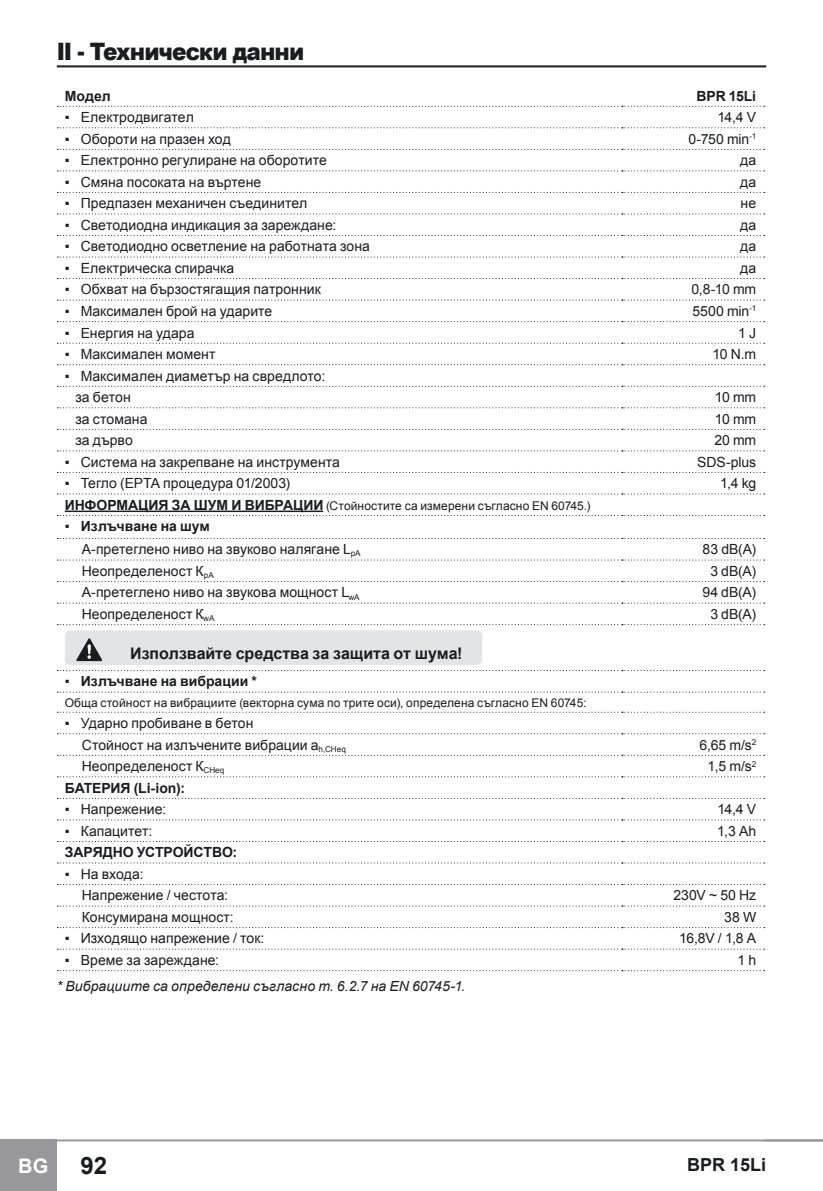
<style>
.page{position:relative;width:823px;height:1191px;background:#fff}
.page>*{position:absolute;margin:0;border:0;box-sizing:border-box;transform-origin:0 0}
.t1{font:900 24px "Arial";letter-spacing:-.04em;color:#1b1c20;scale:.9 1}
.t2{font:700 24px "Arial";color:#1b1c20}
.t3{font:700 20px "Arial";color:#fff}
.t4{font:700 18px "Arial";color:#1b1c20}
.t5{font:700 16px "Arial";letter-spacing:-.005em;color:#1b1c20}
.t6{font:14px/21.6px "Arial";letter-spacing:.005em;color:#1b1c20}
.t7{font:700 14px "Arial";letter-spacing:-.005em;color:#1b1c20}
.t8{font:italic 14px "Arial";letter-spacing:.005em;color:#1b1c20}
.t9{font:12px "Arial";letter-spacing:.01em;color:#1b1c20}
.s1{font-weight:700;font-size:14px}
.s2{font-weight:700}
.s3{font-weight:400}
</style>
<div class="page">
<div style="left:0;top:1139px;width:57px;height:52px;background:#98989c"></div>
<hr style="left:43px;top:1139px;width:779px;height:2px;background:#98989c">
<hr style="left:57px;top:65px;width:708px;height:2px;background:#1b1c20">
<svg style="left:57px;top:106px;width:707px;height:1px"></svg>
<svg style="left:57px;top:127px;width:707px;height:1px"></svg>
<svg style="left:57px;top:149px;width:707px;height:1px"></svg>
<svg style="left:57px;top:170px;width:707px;height:1px"></svg>
<svg style="left:57px;top:192px;width:707px;height:1px"></svg>
<svg style="left:57px;top:213px;width:707px;height:1px"></svg>
<svg style="left:57px;top:235px;width:707px;height:1px"></svg>
<svg style="left:57px;top:256px;width:707px;height:1px"></svg>
<svg style="left:57px;top:278px;width:707px;height:1px"></svg>
<svg style="left:57px;top:300px;width:707px;height:1px"></svg>
<svg style="left:57px;top:321px;width:707px;height:1px"></svg>
<svg style="left:57px;top:343px;width:707px;height:1px"></svg>
<svg style="left:57px;top:364px;width:707px;height:1px"></svg>
<svg style="left:57px;top:386px;width:707px;height:1px"></svg>
<svg style="left:57px;top:407px;width:707px;height:1px"></svg>
<svg style="left:57px;top:429px;width:707px;height:1px"></svg>
<svg style="left:57px;top:450px;width:707px;height:1px"></svg>
<svg style="left:57px;top:472px;width:707px;height:1px"></svg>
<svg style="left:57px;top:493px;width:707px;height:1px"></svg>
<svg style="left:57px;top:515px;width:707px;height:1px"></svg>
<svg style="left:57px;top:538px;width:707px;height:1px"></svg>
<svg style="left:57px;top:559px;width:707px;height:1px"></svg>
<svg style="left:57px;top:581px;width:707px;height:1px"></svg>
<svg style="left:57px;top:602px;width:707px;height:1px"></svg>
<svg style="left:57px;top:624px;width:707px;height:1px"></svg>
<svg style="left:57px;top:670px;width:707px;height:1px"></svg>
<svg style="left:57px;top:691px;width:707px;height:1px"></svg>
<svg style="left:57px;top:711px;width:707px;height:1px"></svg>
<svg style="left:57px;top:733px;width:707px;height:1px"></svg>
<svg style="left:57px;top:755px;width:707px;height:1px"></svg>
<svg style="left:57px;top:776px;width:707px;height:1px"></svg>
<svg style="left:57px;top:798px;width:707px;height:1px"></svg>
<svg style="left:57px;top:819px;width:707px;height:1px"></svg>
<svg style="left:57px;top:841px;width:707px;height:1px"></svg>
<svg style="left:57px;top:862px;width:707px;height:1px"></svg>
<svg style="left:57px;top:884px;width:707px;height:1px"></svg>
<svg style="left:57px;top:905px;width:707px;height:1px"></svg>
<svg style="left:57px;top:927px;width:707px;height:1px"></svg>
<svg style="left:57px;top:948px;width:707px;height:1px"></svg>
<svg style="left:57px;top:970px;width:707px;height:1px"></svg>
<hr style="left:65px;top:510px;width:258px;height:2px;background:#1b1c20">
<div style="left:65px;top:630px;width:417px;height:35px;background:#e3e4e6;border-radius:6px"></div>
<svg style="left:76px;top:638px;width:26px;height:23px"></svg>
<p class="t1" style="left:57px;top:34px;width:276px">II - Технически данни</p>
<p class="t7" style="left:65px;top:86px;width:47px">Модел</p>
<p class="t7" style="left:696px;top:86px;width:61px">BPR 15Li</p>
<p class="t6" style="left:65px;top:107px;width:131px">▪ Електродвигател</p>
<p class="t6" style="left:717px;top:107px;width:40px">14,4 V</p>
<p class="t6" style="left:65px;top:128px;width:167px">▪ Обороти на празен ход</p>
<p class="t6" style="left:688px;top:128px;width:69px">0-750 min<sup>-1</sup></p>
<p class="t6" style="left:65px;top:150px;width:263px">▪ Електронно рeгулиране на оборотите</p>
<p class="t6" style="left:739px;top:150px;width:18px">да</p>
<p class="t6" style="left:65px;top:171px;width:198px">▪ Смяна посоката на въртене</p>
<p class="t6" style="left:739px;top:171px;width:18px">да</p>
<p class="t6" style="left:65px;top:193px;width:244px">▪ Предпазен механичен съединител</p>
<p class="t6" style="left:740px;top:193px;width:17px">не</p>
<p class="t6" style="left:65px;top:214px;width:273px">▪ Светодиодна индикация за зареждане:</p>
<p class="t6" style="left:739px;top:214px;width:18px">да</p>
<p class="t6" style="left:65px;top:236px;width:306px">▪ Светодиодно осветление на работната зона</p>
<p class="t6" style="left:739px;top:236px;width:18px">да</p>
<p class="t6" style="left:65px;top:257px;width:171px">▪ Електрическа спирачка</p>
<p class="t6" style="left:739px;top:257px;width:18px">да</p>
<p class="t6" style="left:65px;top:279px;width:257px">▪ Обхват на бързостягащия патронник</p>
<p class="t6" style="left:691px;top:279px;width:66px">0,8-10 mm</p>
<p class="t6" style="left:65px;top:300px;width:209px">▪ Максимален брой на ударите</p>
<p class="t6" style="left:692px;top:300px;width:65px">5500 min<sup>-1</sup></p>
<p class="t6" style="left:65px;top:322px;width:131px">▪ Енергия на удара</p>
<p class="t6" style="left:737px;top:322px;width:19px">1 J</p>
<p class="t6" style="left:65px;top:343px;width:152px">▪ Максимален момент</p>
<p class="t6" style="left:712px;top:343px;width:45px">10 N.m</p>
<p class="t6" style="left:75px;top:365px;width:251px;text-indent:-11px">▪ Максимален диаметър на свредлото: за бетон</p>
<p class="t6" style="left:714px;top:386px;width:43px">10 mm</p>
<p class="t6" style="left:75px;top:408px;width:73px">за стомана</p>
<p class="t6" style="left:714px;top:408px;width:43px">10 mm</p>
<p class="t6" style="left:75px;top:430px;width:59px">за дърво</p>
<p class="t6" style="left:714px;top:430px;width:43px">20 mm</p>
<p class="t6" style="left:65px;top:451px;width:276px">▪ Система на закрепване на инструмента</p>
<p class="t6" style="left:696px;top:451px;width:60px">SDS-plus</p>
<p class="t6" style="left:65px;top:473px;width:227px">▪ Тегло (EPTA процедура 01/2003)</p>
<p class="t6" style="left:719px;top:473px;width:38px">1,4 kg</p>
<p class="t9" style="left:65px;top:498px;width:527px"><span class="s1">ИНФОРМАЦИЯ ЗА ШУМ И ВИ БРАЦИИ</span> (Стойностите са измерени съгласно EN 60745.)</p>
<p class="t6" style="left:82px;top:515px;width:280px;line-height:23px;text-indent:-17px">▪ <span class="s2">Излъчване на шум<br></span>А-претеглено ниво на звуково налягане L<sub>pA</sub></p>
<p class="t6" style="left:702px;top:539px;width:55px">83 dB(A)</p>
<p class="t6" style="left:82px;top:560px;width:133px">Неопределеност К<sub>pA</sub></p>
<p class="t6" style="left:710px;top:560px;width:47px">3 dB(A)</p>
<p class="t6" style="left:82px;top:582px;width:279px">А-претеглено ниво на звукова мощност L<sub>wA</sub></p>
<p class="t6" style="left:702px;top:582px;width:55px">94 dB(A)</p>
<p class="t6" style="left:82px;top:603px;width:134px">Неопределеност К<sub>wA</sub></p>
<p class="t6" style="left:710px;top:603px;width:47px">3 dB(A)</p>
<p class="t5" style="left:102px;top:643px;width:21px">И</p>
<p class="t5" style="left:142px;top:643px;width:322px">зползвайте средства за защита от шума!</p>
<p class="t7" style="left:65px;top:672px;width:194px"><span class="s3">▪</span> Излъчване на вибрации *</p>
<p class="t9" style="left:65px;top:694px;width:523px">Обща стойност на вибрациите (векторна сума по трите оси), определена съгласно EN 60745:</p>
<p class="t6" style="left:82px;top:712px;width:265px;text-indent:-17px">▪ Ударно пробиване в бетон<br>Стойност на излъчените вибрации a<sub>h,CHeq</sub></p>
<p class="t6" style="left:699px;top:734px;width:58px">6,65 m/s<sup>2</sup></p>
<p class="t6" style="left:82px;top:755px;width:144px">Неопределеност К<sub>CHeq</sub></p>
<p class="t6" style="left:707px;top:755px;width:50px">1,5 m/s<sup>2</sup></p>
<p class="t7" style="left:65px;top:778px;width:20px">БАТЕ</p>
<p class="t7" style="left:101px;top:778px;width:85px">РИЯ (Li-ion):</p>
<p class="t6" style="left:65px;top:798px;width:103px">▪ Напрежение:</p>
<p class="t6" style="left:717px;top:798px;width:40px">14,4 V</p>
<p class="t6" style="left:65px;top:820px;width:89px">▪ Капацитет:</p>
<p class="t6" style="left:716px;top:820px;width:41px">1,3 Ah</p>
<p class="t7" style="left:65px;top:843px;width:50px">ЗАРЯДНО</p>
<p class="t7" style="left:137px;top:843px;width:68px">УСТРОЙСТВО</p>
<p class="t7" style="left:232px;top:843px;width:6px">:</p>
<p class="t6" style="left:82px;top:863px;width:148px;text-indent:-17px">▪ На входа:<br>Напрежение / честота:</p>
<p class="t6" style="left:673px;top:885px;width:84px">230V ~ 50 Hz</p>
<p class="t6" style="left:82px;top:906px;width:153px">Консумирана мощност:</p>
<p class="t6" style="left:723px;top:906px;width:34px">38 W</p>
<p class="t6" style="left:65px;top:928px;width:201px">▪ Изходящо напрежение / ток:</p>
<p class="t6" style="left:678px;top:928px;width:79px">16,8V / 1,8 A</p>
<p class="t6" style="left:65px;top:949px;width:156px">▪ Време за зареждане:</p>
<p class="t6" style="left:737px;top:949px;width:20px">1 h</p>
<p class="t8" style="left:57px;top:977px;width:410px">* Вибрациите са определени съгласно т. 6.2.7 на EN 60745-1.</p>
<h2 class="t3" style="left:18px;top:1152px;width:31px">BG</h2>
<p class="t2" style="left:80px;top:1149px;width:28px">92</p>
<p class="t4" style="left:686px;top:1152px;width:81px">BPR 15Li</p>
</div>
